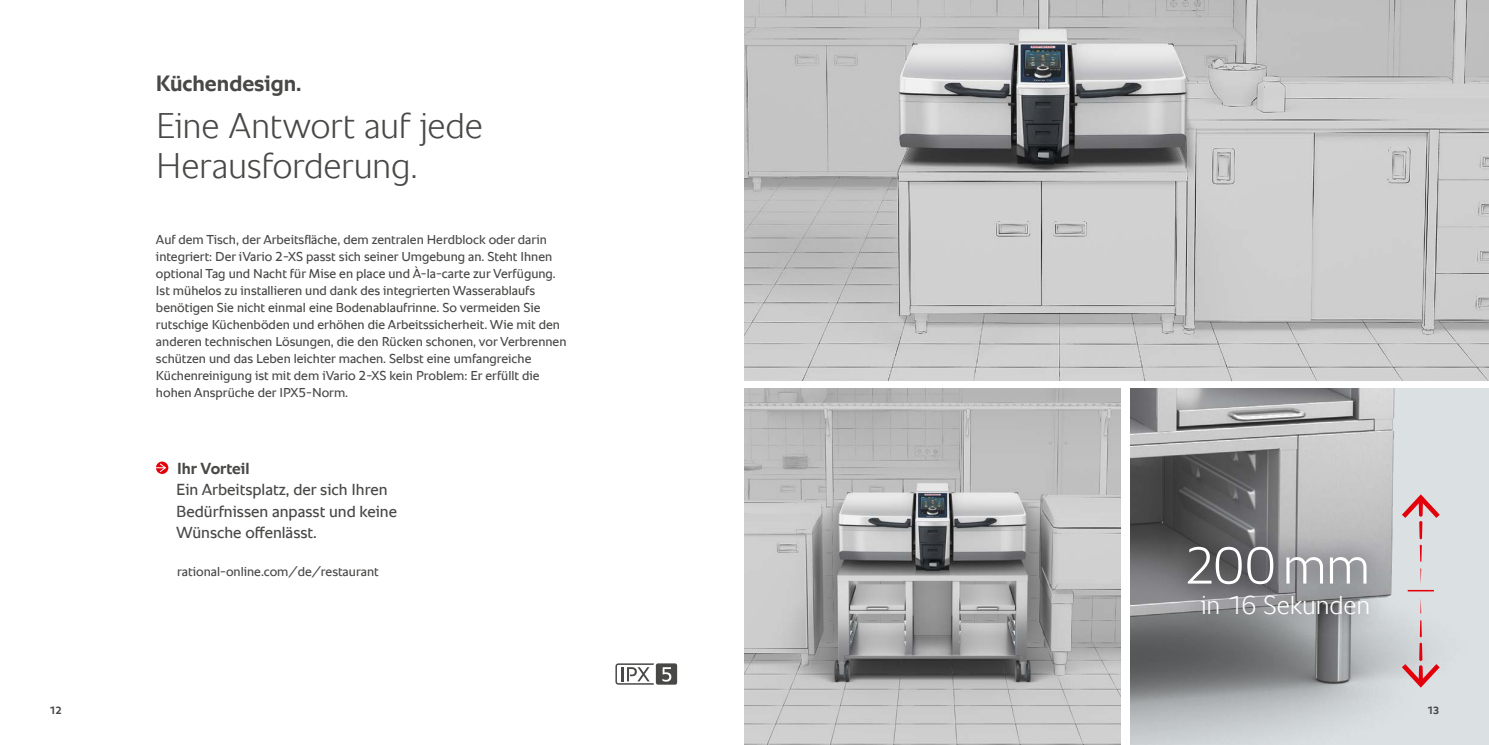
<style>
.page{position:relative;width:1489px;height:745px;background:#fff}
.page>*{position:absolute;margin:0;border:0;box-sizing:border-box;transform-origin:0 0}
.t1{font:300 52.5px "RATIONAL Sans TT";letter-spacing:-.005em;color:#fff}
.t2{font:300 36.25px/40px "RATIONAL Sans TT";letter-spacing:-.01em;color:#484847}
.t3{font:300 26.25px "RATIONAL Sans TT";letter-spacing:-.005em;color:#fff}
.t4{font:700 22.5px "RATIONAL Sans TT";color:#484847}
.t5{font:16.25px/21.2px "RATIONAL Sans TT";color:#484847}
.t6{font:700 16.25px "RATIONAL Sans TT";letter-spacing:-.005em;color:#484847}
.t7{font:13.12px/17px "RATIONAL Sans TT";color:#484847}
.t8{font:700 10.62px "RATIONAL Sans TT";color:#484847}
</style>
<div class="page">
<svg style="left:615px;top:663px;width:62px;height:21px"></svg>
<img style="left:1130px;top:388px;width:358px;height:356px">
<svg style="left:1420px;top:597px;width:1px;height:16px"></svg>
<svg style="left:1419px;top:619px;width:2px;height:17px"></svg>
<svg style="left:1401px;top:642px;width:38px;height:45px"></svg>
<svg style="left:1420px;top:568px;width:1px;height:16px"></svg>
<svg style="left:1401px;top:494px;width:38px;height:67px"></svg>
<hr style="left:1407px;top:589px;width:26px;height:2px;background:#e3000b">
<div style="left:1166px;top:524px;width:224px;height:112px;background:#000;opacity:.75"></div>
<img style="left:744px;top:0;width:744px;height:380px">
<img style="left:744px;top:388px;width:376px;height:356px">
<svg style="left:156px;top:461px;width:12px;height:12px"></svg>
<h3 class="t4" style="left:156px;top:67px;width:147px">Küchendesign.</h3>
<h2 class="t2" style="left:156px;top:106px;width:328px">Eine Antwort auf jede<br>Herausforderung.</h2>
<p class="t7" style="left:156px;top:231px;width:412px">Auf dem Tisch, der Arbeitsfläche, dem zentralen Herdblock oder darin integriert: Der iVario 2-XS passt sich seiner Umgebung an. Steht Ihnen optional Tag und Nacht für Mise en place und À-la-carte zur Verfügung.<br>Ist mühelos zu installieren und dank des integrierten Wasserablaufs benötigen Sie nicht einmal eine Bodenablaufrinne. So vermeiden Sie rutschige Küchenböden und erhöhen die Arbeitssicherheit. Wie mit den anderen technischen Lösungen, die den Rücken schonen, vor Verbrennen schützen und das Leben leichter machen. Selbst eine umfangreiche Küchenreinigung ist mit dem iVario 2-XS kein Problem: Er erfüllt die hohen Ansprüche der IPX5-Norm.</p>
<p class="t6" style="left:177px;top:456px;width:74px">Ihr Vorteil</p>
<p class="t5" style="left:176px;top:479px;width:222px">Ein Arbeitsplatz, der sich Ihren<br>Bedürfnissen anpasst und keine<br>Wünsche offenlässt.</p>
<p class="t7" style="left:177px;top:563px;width:203px">rational-online.com/de/restaurant</p>
<h1 class="t1" style="left:1184px;top:527px;width:187px">200mm</h1>
<h3 class="t3" style="left:1200px;top:585px;width:171px">in 16 Sekunden</h3>
<p class="t8" style="left:50px;top:701px;width:14px">12</p>
<p class="t8" style="left:1426px;top:701px;width:14px">13</p>
</div>
